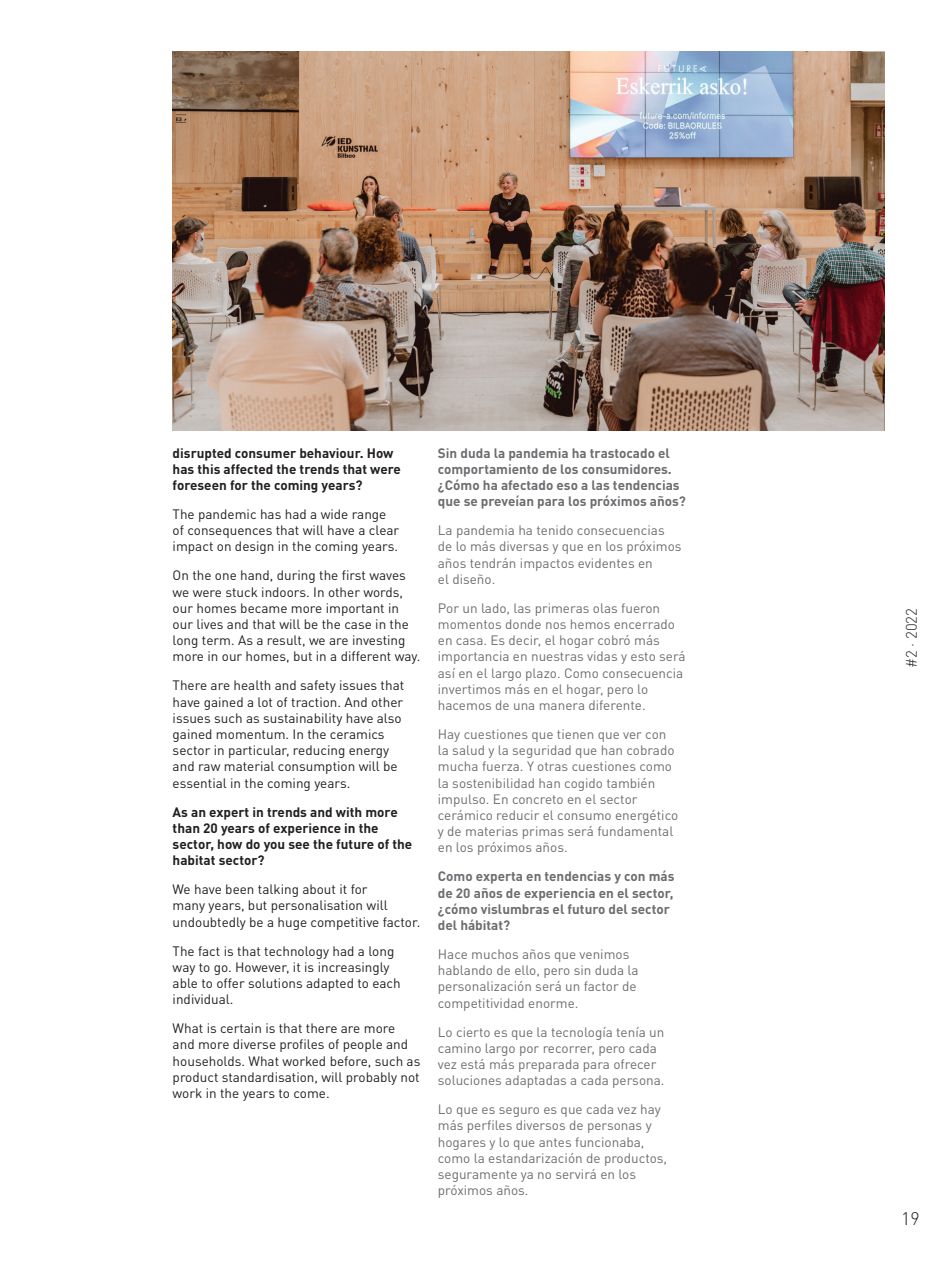
<style>
.page{position:relative;width:936px;height:1276px;background:#fff}
.page>*{position:absolute;margin:0;border:0;box-sizing:border-box;transform-origin:0 0}
.t1{font:300 18px "DIN Pro";color:#231f20}
.t2{font:300 15px "DIN Pro";color:#231f20}
.P1_8pt{font:13.5px/16.2px "DIN Pro";color:#6c6d70}
.P1_8pt-2{font:13.5px/16.2px "DIN Pro";color:#231f20}
.P1_8pt-3{font:700 13.5px/16.2px "DIN Pro";color:#6c6d70}
.P1_8pt-4{font:700 13.5px/16.2px "DIN Pro";color:#231f20}
</style>
<div class="page">
<img style="left:173px;top:51px;width:711px;height:380px">
<p class="P1_8pt-4" style="left:173px;top:443px;width:230px">disrupted consumer behaviour. How has this affected the trends that were foreseen for the coming years?</p>
<p class="P1_8pt-2" style="left:173px;top:505px;width:228px">The pandemic has had a wide range of consequences that will have a clear impact on design in the coming years.</p>
<p class="P1_8pt-2" style="left:173px;top:566px;width:249px">On the one hand, during the first waves we were stuck indoors. In other words, our homes became more important in our lives and that will be the case in the long term. As a result, we are investing more in our homes, but in a different way.</p>
<p class="P1_8pt-2" style="left:173px;top:676px;width:233px">There are health and safety issues that have gained a lot of traction. And other issues such as sustainability have also gained momentum. In the ceramics sector in particular, reducing energy and raw material consumption will be essential in the coming years.</p>
<p class="P1_8pt-4" style="left:173px;top:802px;width:241px">As an expert in trends and with more than 20 years of experience in the sector, how do you see the future of the habitat sector?</p>
<p class="P1_8pt-2" style="left:173px;top:880px;width:249px">We have been talking about it for<br>many years, but personalisation will undoubtedly be a huge competitive factor.</p>
<p class="P1_8pt-2" style="left:173px;top:941px;width:230px">The fact is that technology had a long way to go. However, it is increasingly able to offer solutions adapted to each individual.</p>
<p class="P1_8pt-2" style="left:173px;top:1018px;width:249px">What is certain is that there are more and more diverse profiles of people and households. What worked before, such as product standardisation, will probably not work in the years to come.</p>
<p class="P1_8pt-3" style="left:438px;top:443px;width:250px">Sin duda la pandemia ha trastocado el comportamiento de los consumidores. ¿Cómo ha afectado eso a las tendencias que se preveían para los próximos años?</p>
<p class="P1_8pt" style="left:438px;top:521px;width:245px">La pandemia ha tenido consecuencias de lo más diversas y que en los próximos años tendrán impactos evidentes en</p>
<p class="P1_8pt" style="left:438px;top:569px;width:59px">el diseño.</p>
<p class="P1_8pt" style="left:438px;top:598px;width:249px">Por un lado, las primeras olas fueron momentos donde nos hemos encerrado en casa. Es decir, el hogar cobró más importancia en nuestras vidas y esto será así en el largo plazo. Como consecuencia invertimos más en el hogar, pero lo hacemos de una manera diferente.</p>
<p class="P1_8pt" style="left:438px;top:724px;width:242px">Hay cuestiones que tienen que ver con la salud y la seguridad que han cobrado mucha fuerza. Y otras cuestiones como la sostenibilidad han cogido también impulso. En concreto en el sector cerámico reducir el consumo energético y de materias primas será fundamental en los próximos años.</p>
<p class="P1_8pt-3" style="left:438px;top:867px;width:238px">Como experta en tendencias y con más de 20 años de experiencia en el sector, ¿cómo vislumbras el futuro del sector del hábitat?</p>
<p class="P1_8pt" style="left:438px;top:944px;width:202px">Hace muchos años que venimos hablando de ello, pero sin duda la personalización será un factor de competitividad enorme.</p>
<p class="P1_8pt" style="left:438px;top:1022px;width:228px">Lo cierto es que la tecnología tenía un camino largo por recorrer, pero cada vez está más preparada para ofrecer soluciones adaptadas a cada persona.</p>
<p class="P1_8pt" style="left:438px;top:1099px;width:231px">Lo que es seguro es que cada vez hay más perfiles diversos de personas y hogares y lo que antes funcionaba, como la estandarización de productos, seguramente ya no servirá en los próximos años.</p>
<p class="t2" style="left:899px;top:668px;width:61px;rotate:-90deg">#2 · 2022</p>
<h1 class="t1" style="left:901px;top:1204px;width:20px">19</h1>
</div>
